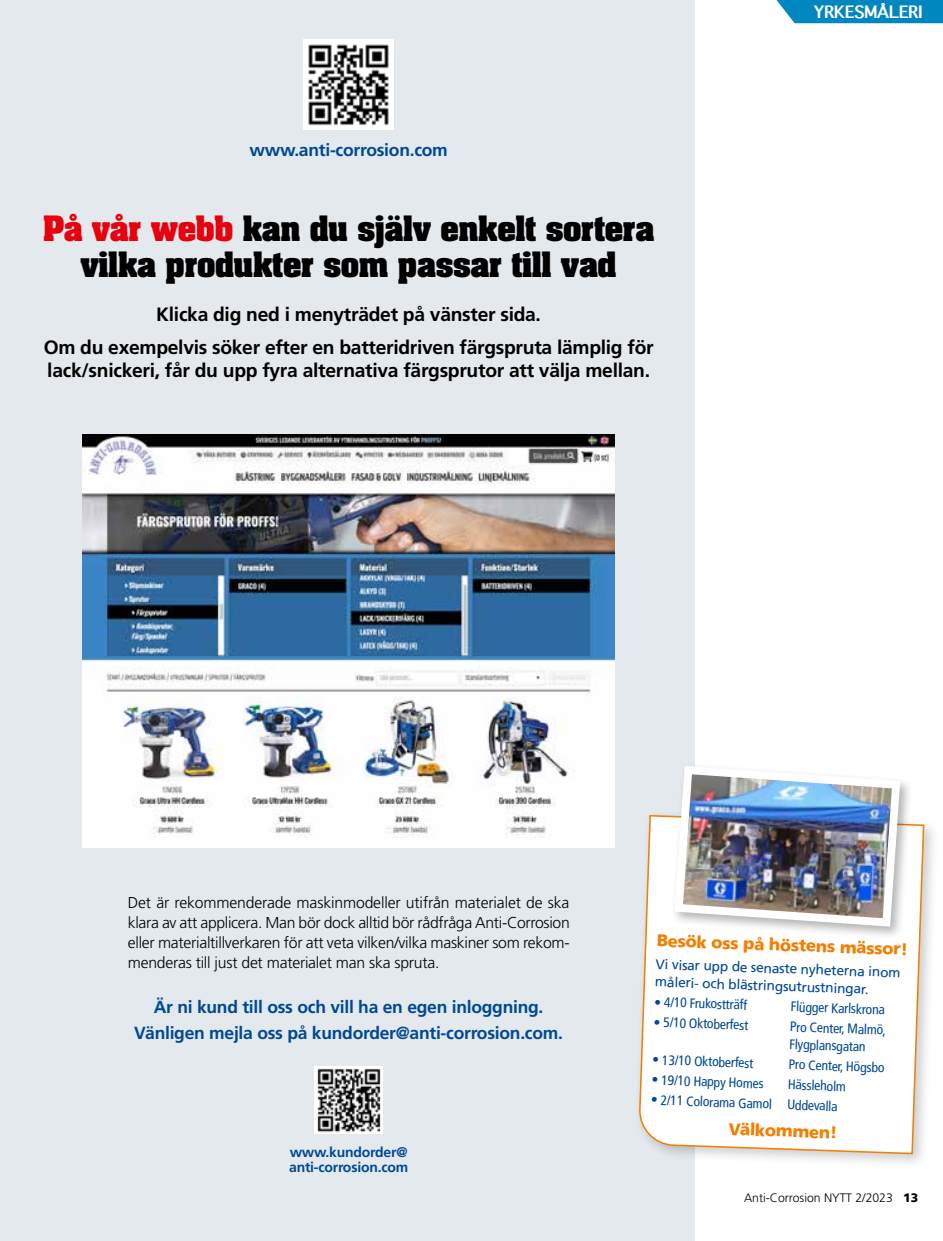
<style>
.page{position:relative;width:943px;height:1241px;background:#fff}
.page>*{position:absolute;margin:0;border:0;box-sizing:border-box;transform-origin:0 0}
.t1{font:700 29.75px/36.8px "Aachen Std";letter-spacing:-.015em;color:#000;text-align:center}
.t2{font:700 19.25px/33.1px "Frutiger LT Std";letter-spacing:-.015em;color:#000;text-align:center}
.t3{font:700 17.5px/25.9px "Frutiger LT Std";letter-spacing:-.015em;color:#004895;text-align:center}
.t4{font:900 16.8px "Frutiger LT Std";color:#f27f00}
.t5{font:700 16.28px "Thonburi";color:#fff}
.t6{font:300 15.75px/20.1px "Frutiger LT Std";letter-spacing:-.015em;color:#000;text-align:justify}
.t7{font:700 14px/14px "Frutiger LT Std";letter-spacing:-.015em;color:#004895}
.t8{font:condensed 13.83px/17.7px "Frutiger LT Std";color:#004895}
.t9{font:13.83px/17.7px "Frutiger LT Std";color:#004895}
.t10{font:300 12.25px "Frutiger LT Std";color:#000}
.s1{color:#e7000e}
.s2{font-weight:900}
</style>
<div class="page">
<div style="left:776px;top:0;width:167px;height:23px;background:#0087c0"></div>
<div style="left:0;top:0;width:694px;height:1240px;background:#e4e9ed"></div>
<img style="left:303px;top:40px;width:91px;height:90px">
<img style="left:315px;top:1066px;width:67px;height:67px">
<img style="left:83px;top:434px;width:531px;height:412px">
<div style="left:633px;top:809px;width:307px;height:360px;background:#000;opacity:.2"></div>
<svg style="left:637px;top:814px;width:288px;height:340px"></svg>
<div style="left:670px;top:761px;width:243px;height:178px;background:#000;opacity:.3"></div>
<img style="left:670px;top:761px;width:234px;height:169px">
<p class="t3" style="left:249px;top:137px;width:200px">www.anti-corrosion.com</p>
<h1 class="t1" style="left:43px;top:210px;width:613px"><span class="s1">På vår webb</span> kan du själv enkelt sortera vilka produkter som passar till vad</h1>
<p class="t2" style="left:44px;top:297px;width:611px">Klicka dig ned i menyträdet på vänster sida.<br>Om du exempelvis söker efter en batteridriven färgspruta lämplig för</p>
<p class="t2" style="left:47px;top:353px;width:604px">lack/snickeri, får du upp fyra alternativa färgsprutor att välja mellan.</p>
<p class="t5" style="left:814px;top:3px;width:110px">YRKESMÅLERI</p>
<p class="t6" style="left:128px;top:892px;width:443px">Det är rekommenderade maskinmodeller utifrån materialet de ska klara av att applicera. Man bör dock alltid bör rådfråga Anti-Corrosion eller materialtillverkaren för att veta vilken/vilka maskiner som rekom&shy;menderas till just det materialet man ska spruta.</p>
<p class="t3" style="left:134px;top:994px;width:430px">Är ni kund till oss och vill ha en egen inloggning.<br>Vänligen mejla oss på kundorder@anti-corrosion.com.</p>
<p class="t7" style="left:289px;top:1145px;width:121px">www.kundorder@ anti-corrosion.com</p>
<p class="t4" style="left:657px;top:930px;width:253px;rotate:2deg">Besök oss på höstens mässor!</p>
<p class="t9" style="left:656px;top:955px;width:247px;rotate:2deg">Vi visar upp de senaste nyheterna inom måleri- och blästringsutrustningar.</p>
<p class="t8" style="left:654px;top:992px;width:94px;rotate:2deg">• 4/10 Frukostträff</p>
<p class="t8" style="left:791px;top:997px;width:96px;rotate:2deg">Flügger Karlskrona</p>
<p class="t8" style="left:654px;top:1012px;width:96px;rotate:2deg">• 5/10 Oktoberfest</p>
<p class="t8" style="left:790px;top:1017px;width:97px;rotate:2deg">Pro Center, Malmö,<br>Flygplansgatan</p>
<p class="t8" style="left:652px;top:1050px;width:103px;rotate:2deg">• 13/10 Oktoberfest</p>
<p class="t8" style="left:789px;top:1055px;width:97px;rotate:2deg">Pro Center, Högsbo</p>
<p class="t8" style="left:652px;top:1070px;width:114px;rotate:2deg">• 19/10 Happy Homes</p>
<p class="t8" style="left:788px;top:1075px;width:60px;rotate:2deg">Hässleholm</p>
<p class="t8" style="left:651px;top:1090px;width:188px;rotate:2deg">• 2/11 Colorama Gamol Uddevalla</p>
<p class="t4" style="left:729px;top:1118px;width:110px;rotate:2deg">Välkommen!</p>
<p class="t10" style="left:744px;top:1190px;width:176px">Anti-Corrosion NYTT 2/2023 <span class="s2">13</span></p>
</div>
